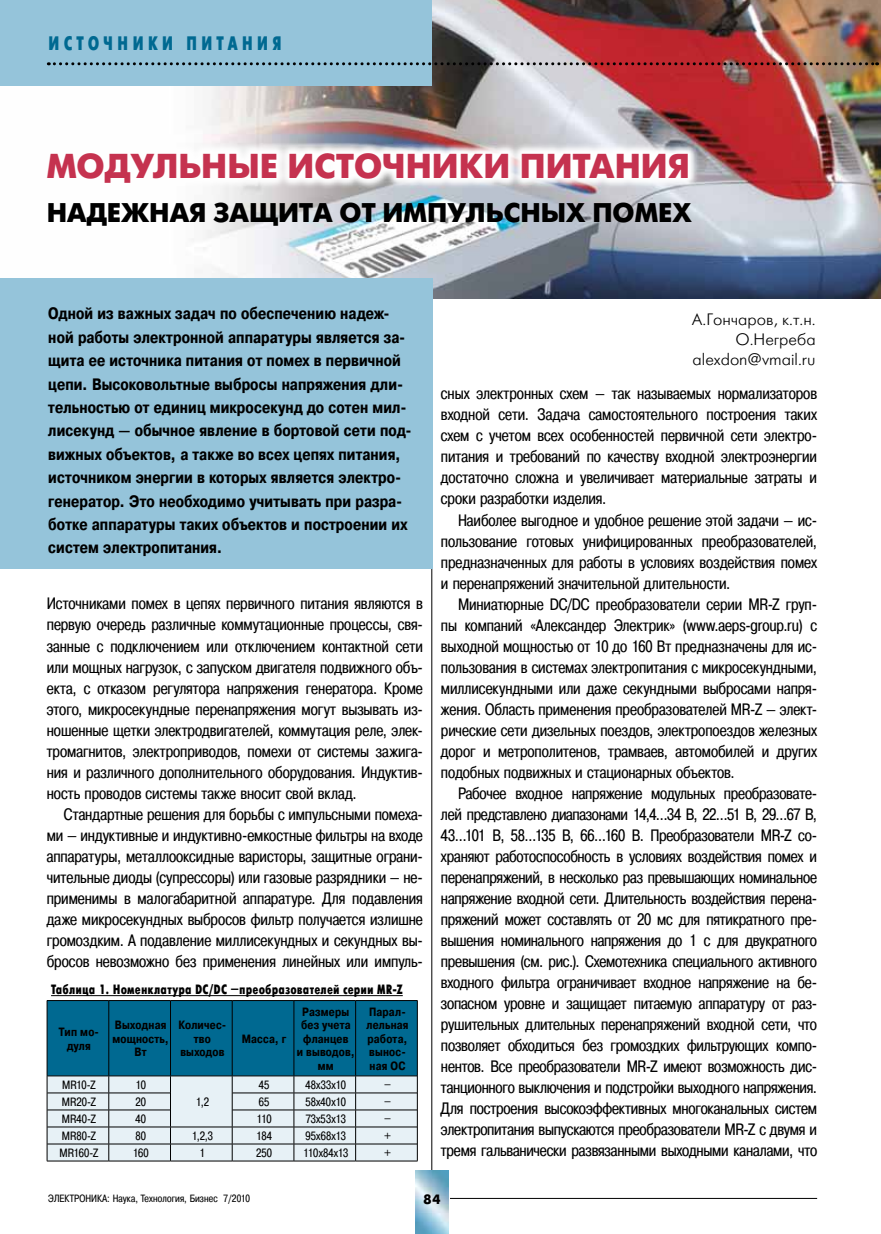
<style>
.page{position:relative;width:881px;height:1234px;background:#fff}
.page>*{position:absolute;margin:0;border:0;box-sizing:border-box;transform-origin:0 0}
.t1{font:700 34.5px "Futuris C";color:#c5324f}
.t2{font:700 27px "Futuris C";color:#000}
.t3{font:19.5px "Futuris X Cond C";letter-spacing:.25em;color:#006991}
.t4{font:16.5px/21px "Pragmatica Cond C";color:#000;text-align:justify}
.t5{font:700 16.5px/23.4px "Pragmatica Cond C";letter-spacing:.005em;color:#000}
.t6{font:16.5px/19.8px "Futuris Light C";color:#000;text-align:right}
.t7{font:13.5px "Futuris X Cond C";letter-spacing:.01em;color:#000}
.t8{font:700 13.5px "Futuris C";color:#000}
.t9{font:700 12px/13.5px "Pragmatica Cond C";letter-spacing:.015em;color:#000;text-align:center}
.t10{font:12px "Pragmatica Cond C";letter-spacing:.01em;color:#000}
.t11{font:12px "Pragmatica Cond C";letter-spacing:-.01em;color:#000}
.t12{font:10.5px "Pragmatica Cond C";letter-spacing:.01em;color:#000}
</style>
<div class="page">
<img style="left:0;top:0;width:880px;height:298px">
<div style="left:0;top:0;width:431px;height:85px;background:#95c4da"></div>
<hr style="left:431px;top:444px;width:1px;height:725px;background:#000">
<div style="left:0;top:278px;width:432px;height:290px;background:#95c4da"></div>
<svg style="left:36px;top:142px;width:663px;height:52px"></svg>
<hr style="left:51px;top:995px;width:351px;height:1px;background:#000">
<svg style="left:47px;top:1000px;width:371px;height:160px;background:#70a6bb"></svg>
<hr style="left:47px;top:1092px;width:62px;height:1px;background:#000">
<hr style="left:109px;top:1092px;width:61px;height:1px;background:#000">
<hr style="left:170px;top:1126px;width:62px;height:1px;background:#000">
<hr style="left:232px;top:1092px;width:62px;height:1px;background:#000">
<hr style="left:294px;top:1092px;width:61px;height:1px;background:#000">
<hr style="left:355px;top:1092px;width:62px;height:1px;background:#000">
<hr style="left:47px;top:1109px;width:62px;height:1px;background:#000">
<hr style="left:109px;top:1109px;width:61px;height:1px;background:#000">
<hr style="left:232px;top:1109px;width:62px;height:1px;background:#000">
<hr style="left:294px;top:1109px;width:61px;height:1px;background:#000">
<hr style="left:355px;top:1109px;width:62px;height:1px;background:#000">
<hr style="left:47px;top:1126px;width:62px;height:1px;background:#000">
<hr style="left:109px;top:1126px;width:61px;height:1px;background:#000">
<hr style="left:232px;top:1126px;width:62px;height:1px;background:#000">
<hr style="left:294px;top:1126px;width:61px;height:1px;background:#000">
<hr style="left:355px;top:1126px;width:62px;height:1px;background:#000">
<hr style="left:47px;top:1143px;width:62px;height:1px;background:#000">
<hr style="left:109px;top:1143px;width:61px;height:1px;background:#000">
<hr style="left:170px;top:1143px;width:62px;height:1px;background:#000">
<hr style="left:232px;top:1143px;width:62px;height:1px;background:#000">
<hr style="left:294px;top:1143px;width:61px;height:1px;background:#000">
<hr style="left:355px;top:1143px;width:62px;height:1px;background:#000">
<hr style="left:47px;top:1160px;width:62px;height:1px;background:#000">
<hr style="left:109px;top:1160px;width:61px;height:1px;background:#000">
<hr style="left:170px;top:1160px;width:62px;height:1px;background:#000">
<hr style="left:232px;top:1160px;width:62px;height:1px;background:#000">
<hr style="left:294px;top:1160px;width:61px;height:1px;background:#000">
<hr style="left:355px;top:1160px;width:62px;height:1px;background:#000">
<svg style="left:48px;top:62px;width:829px;height:3px"></svg>
<hr style="left:432px;top:1197px;width:384px;height:1px;background:#000">
<img style="left:415px;top:1169px;width:34px;height:64px">
<p class="t3" style="left:48px;top:32px;width:235px">источн ики питан ия</p>
<h1 class="t1" style="left:47px;top:147px;width:644px">Модульные источники питания</h1>
<h2 class="t2" style="left:47px;top:197px;width:646px">Надежная защита от импульсных помех</h2>
<p class="t5" style="left:48px;top:302px;width:365px">Одной из важных задач по обеспечению надеж&shy;ной работы электронной аппаратуры является за&shy;щита ее источника питания от помех в первичной цепи. Высоковольтные выбросы напряжения дли&shy;тельностью от единиц микросекунд до сотен мил&shy;лисекунд — обычное явление в бортовой сети под&shy;вижных объектов, а также во всех цепях питания, источником энергии в которых является электро&shy;генератор. Это необходимо учитывать при разра&shy;ботке аппаратуры таких объектов и построении их систем электропитания.</p>
<p class="t4" style="left:47px;top:593px;width:377px">Источниками помех в цепях первичного питания являются в первую очередь различные коммутационные процессы, свя&shy;занные с подключением или отключением контактной сети или мощных нагрузок, с запуском двигателя подвижного объ&shy;екта, с отказом регулятора напряжения генератора. Кроме этого, микросекундные перенапряжения могут вызывать из&shy;ношенные щетки электродвигателей, коммутация реле, элек&shy;тромагнитов, электроприводов, помехи от системы зажига&shy;ния и различного дополнительного оборудования. Индуктив&shy;ность проводов системы также вносит свой вклад.</p>
<p class="t4" style="left:47px;top:803px;width:377px;text-indent:17px">Стандартные решения для борьбы с импульсными помеха&shy;ми — индуктивные и индуктивно-емкостные фильтры на входе аппаратуры, металлооксидные варисторы, защитные ограни&shy;чительные диоды (супрессоры) или газовые разрядники — не&shy;применимы в малогабаритной аппаратуре. Для подавления даже микросекундных выбросов фильтр получается излишне громоздким. А подавление миллисекундных и секундных вы&shy;бросов невозможно без применения линейных или импуль-</p>
<p class="t7" style="left:51px;top:981px;width:353px">Таблица 1. Номенклатура DC/DC –преобразователей серии MR-Z</p>
<p class="t9" style="left:59px;top:1025px;width:42px">Тип мо&shy;дуля</p>
<p class="t9" style="left:112px;top:1018px;width:58px">Выходная мощность,<br>Вт</p>
<p class="t9" style="left:178px;top:1018px;width:49px">Количес&shy;тво выходов</p>
<p class="t9" style="left:297px;top:1004px;width:60px">Размеры без учета фланцев<br>и выводов, мм</p>
<p class="t9" style="left:366px;top:1004px;width:44px;text-align:left">Парал&shy;лельная работа, вынос&shy;ная ОС</p>
<p class="t9" style="left:242px;top:1031px;width:46px">Масса, г</p>
<p class="t10" style="left:62px;top:1077px;width:35px">MR10-Z</p>
<p class="t10" style="left:135px;top:1077px;width:12px">10</p>
<p class="t10" style="left:259px;top:1077px;width:12px">45</p>
<p class="t10" style="left:305px;top:1077px;width:42px">48х33х10</p>
<p class="t10" style="left:384px;top:1077px;width:8px">–</p>
<p class="t10" style="left:62px;top:1094px;width:36px">MR20-Z</p>
<p class="t10" style="left:135px;top:1094px;width:12px">20</p>
<p class="t10" style="left:259px;top:1094px;width:12px">65</p>
<p class="t10" style="left:305px;top:1094px;width:42px">58х40х10</p>
<p class="t10" style="left:384px;top:1094px;width:8px">–</p>
<p class="t10" style="left:62px;top:1111px;width:36px">MR40-Z</p>
<p class="t10" style="left:135px;top:1111px;width:12px">40</p>
<p class="t10" style="left:256px;top:1111px;width:17px">110</p>
<p class="t10" style="left:305px;top:1111px;width:42px">73х53х13</p>
<p class="t10" style="left:384px;top:1111px;width:8px">–</p>
<p class="t10" style="left:62px;top:1128px;width:36px">MR80-Z</p>
<p class="t10" style="left:135px;top:1128px;width:12px">80</p>
<p class="t10" style="left:192px;top:1128px;width:23px">1,2,3</p>
<p class="t10" style="left:256px;top:1128px;width:17px">184</p>
<p class="t10" style="left:305px;top:1128px;width:42px">95х68х13</p>
<p class="t10" style="left:384px;top:1128px;width:8px">+</p>
<p class="t10" style="left:59px;top:1145px;width:40px">MR160-Z</p>
<p class="t10" style="left:133px;top:1145px;width:17px">160</p>
<p class="t10" style="left:199px;top:1145px;width:7px">1</p>
<p class="t10" style="left:256px;top:1145px;width:17px">250</p>
<p class="t11" style="left:303px;top:1145px;width:46px">110х84х13</p>
<p class="t10" style="left:384px;top:1145px;width:8px">+</p>
<p class="t10" style="left:196px;top:1094px;width:15px">1,2</p>
<p class="t6" style="left:691px;top:310px;width:125px">А.Гончаров, к.т.н.<br>О.Негреба alexdon@vmail.ru</p>
<p class="t4" style="left:441px;top:383px;width:377px">сных электронных схем — так называемых нормализаторов входной сети. Задача самостоятельного построения таких схем с учетом всех особенностей первичной сети электро&shy;питания и требований по качеству входной электроэнергии достаточно сложна и увеличивает материальные затраты и сроки разработки изделия.</p>
<p class="t4" style="left:441px;top:509px;width:377px;text-indent:17px">Наиболее выгодное и удобное решение этой задачи — ис&shy;пользование готовых унифицированных преобразователей, предназначенных для работы в условиях воздействия помех и перенапряжений значительной длительности.</p>
<p class="t4" style="left:441px;top:593px;width:377px;text-indent:17px">Миниатюрные DC/DC преобразователи серии MR-Z груп&shy;пы компаний «Александер Электрик» (www.aeps-group.ru) с выходной мощностью от 10 до 160 Вт предназначены для ис&shy;пользования в системах электропитания с микросекундными, миллисекундными или даже секундными выбросами напря&shy;жения. Область применения преобразователей MR-Z — элект&shy;рические сети дизельных поездов, электропоездов железных дорог и метрополитенов, трамваев, автомобилей и других подобных подвижных и стационарных объектов.</p>
<p class="t4" style="left:441px;top:782px;width:377px;text-indent:17px">Рабочее входное напряжение модульных преобразовате&shy;лей представлено диапазонами 14,4…34 В, 22…51 В, 29…67 В, 43…101 В, 58…135 В, 66…160 В. Преобразователи MR-Z со&shy;храняют работоспособность в условиях воздействия помех и перенапряжений, в несколько раз превышающих номинальное напряжение входной сети. Длительность воздействия перена&shy;пряжений может составлять от 20 мс для пятикратного пре&shy;вышения номинального напряжения до 1 с для двукратного превышения (см. рис.). Схемотехника специального активного входного фильтра ограничивает входное напряжение на бе&shy;зопасном уровне и защищает питаемую аппаратуру от раз&shy;рушительных длительных перенапряжений входной сети, что позволяет обходиться без громоздких фильтрующих компо&shy;нентов. Все преобразователи MR-Z имеют возможность дис&shy;танционного выключения и подстройки выходного напряжения.<br>Для построения высокоэффективных многоканальных систем электропитания выпускаются преобразователи MR-Z с двумя и тремя гальванически развязанными выходными каналами, что</p>
<p class="t12" style="left:48px;top:1192px;width:203px">ЭЛЕКТРОНИКА: Наука, Технология, Бизнес 7/2010</p>
<p class="t8" style="left:423px;top:1191px;width:18px">84</p>
</div>
